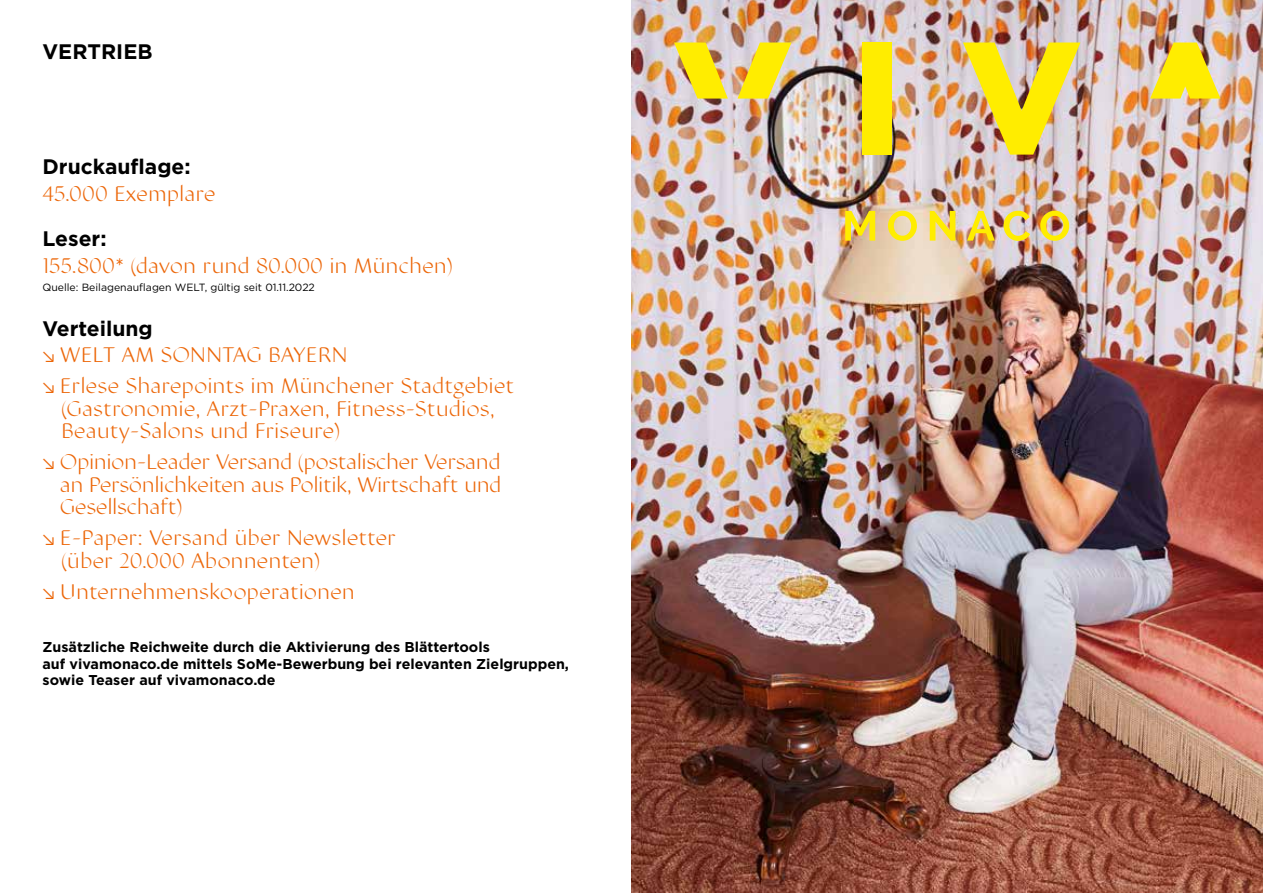
<style>
.page{position:relative;width:1263px;height:893px;background:#fff}
.page>*{position:absolute;margin:0;border:0;box-sizing:border-box;transform-origin:0 0}
.t1{font:21px/22.5px "Displace 2.0";letter-spacing:-.005em;color:#ec6608}
.t2{font:700 21px "Gotham";color:#000}
.t3{font:700 14.25px/16.5px "Gotham";color:#000}
.t4{font:10.5px "Gotham";color:#000}
.s1{font-family:"Space Grotesk";font-weight:300}
</style>
<div class="page">
<img style="left:631px;top:0;width:632px;height:893px">
<svg style="left:845px;top:211px;width:30px;height:30px"></svg>
<svg style="left:888px;top:211px;width:29px;height:30px"></svg>
<svg style="left:930px;top:211px;width:25px;height:30px"></svg>
<svg style="left:967px;top:211px;width:28px;height:30px"></svg>
<svg style="left:1003px;top:211px;width:27px;height:30px"></svg>
<svg style="left:1040px;top:211px;width:29px;height:30px"></svg>
<div style="left:863px;top:43px;width:29px;height:112px;background:#ffed00"></div>
<img style="left:963px;top:43px;width:117px;height:112px">
<img style="left:737px;top:43px;width:54px;height:56px">
<svg style="left:674px;top:43px;width:54px;height:56px;background:#ebd74f"></svg>
<img style="left:1150px;top:43px;width:70px;height:56px">
<p class="t2" style="left:43px;top:38px;width:112px">VERTRIEB</p>
<p class="t2" style="left:43px;top:153px;width:150px">Druckauflage:</p>
<p class="t1" style="left:43px;top:183px;width:175px">45.000 Exemplare</p>
<p class="t2" style="left:43px;top:225px;width:66px">Leser:</p>
<p class="t1" style="left:43px;top:254px;width:412px">155.800* (davon rund 80.000 in München)</p>
<p class="t4" style="left:43px;top:280px;width:274px">Quelle: Beilagenauflagen WELT, gültig seit 01.11.2022</p>
<p class="t2" style="left:43px;top:314px;width:112px">Verteilung</p>
<p class="t1" style="left:43px;top:340px;width:473px;line-height:31px"><span class="s1">↘</span> WELT AM SONNTAG BAYERN<br><span class="s1">↘</span> Erlese Sharepoints im Münchener Stadtgebiet</p>
<p class="t1" style="left:61px;top:398px;width:435px">(Gastronomie, Arzt-Praxen, Fitness-Studios,<br>Beauty-Salons und Friseure)</p>
<p class="t1" style="left:60px;top:451px;width:443px;text-align:justify;text-indent:-17px"><span class="s1">↘</span> Opinion-Leader Versand (postalischer Versand an Persönlichkeiten aus Politik, Wirtschaft und Gesellschaft)</p>
<p class="t1" style="left:61px;top:527px;width:336px;text-indent:-19px"><span class="s1">↘</span> E-Paper: Versand über Newsletter (über 20.000 Abonnenten)</p>
<p class="t1" style="left:43px;top:581px;width:314px"><span class="s1">↘</span> Unternehmenskooperationen</p>
<p class="t3" style="left:43px;top:639px;width:528px">Zusätzliche Reichweite durch die Aktivierung des Blättertools<br>auf vivamonaco.de mittels SoMe-Bewerbung bei relevanten Zielgruppen, sowie Teaser auf vivamonaco.de</p>
</div>
